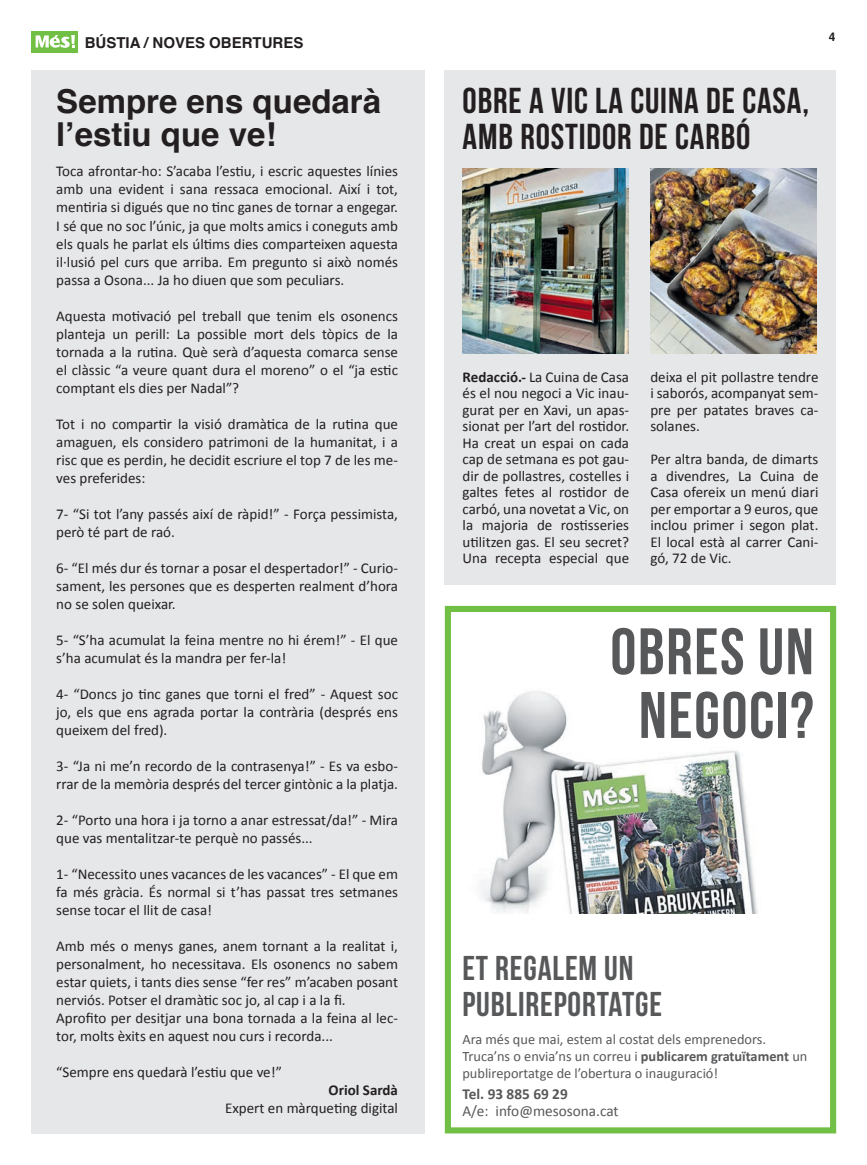
<style>
.page{position:relative;width:867px;height:1165px;background:#fff}
.page>*{position:absolute;margin:0;border:0;box-sizing:border-box;transform-origin:0 0}
.t1{font:65.55px/63.6px "Bebas Neue";letter-spacing:.025em;color:#57585a;text-align:center}
.t2{font:36px/36px "Bebas Neue";letter-spacing:.025em;color:#231f20}
.t3{font:34.35px/36.3px "Bebas Neue";letter-spacing:.025em;color:#57585a}
.t4{font:700 33px/33px "Helvetica";color:#231f20}
.t5{font:15.3px "Calibri";color:#57585a}
.t6{font:700 15.3px "Calibri";color:#57585a}
.t7{font:15px/18px "Calibri";color:#231f20;text-align:justify}
.t8{font:700 15px "Helvetica";color:#231f20}
.t9{font:700 15px "Calibri";color:#231f20}
.t10{font:14.25px/17.2px "Calibri";color:#57585a}
.t11{font:700 12px "Helvetica";color:#231f20}
.s1{font-weight:700}
</style>
<div class="page">
<div style="left:32px;top:32px;width:46px;height:21px;background:#71bf44"></div>
<svg style="left:36px;top:35px;width:39px;height:13px"></svg>
<div style="left:31px;top:70px;width:394px;height:1063px;background:#e6e7e9"></div>
<div style="left:444px;top:70px;width:391px;height:514px;background:#e6e7e9"></div>
<img style="left:462px;top:168px;width:166px;height:185px">
<img style="left:650px;top:168px;width:166px;height:185px">
<img style="left:480px;top:691px;width:278px;height:222px">
<div style="left:445px;top:606px;width:391px;height:527px;border:6px solid #71bf44"></div>
<p class="t8" style="left:85px;top:30px;width:220px">BÚSTIA / NOVES OBERTURES</p>
<p class="t11" style="left:828px;top:27px;width:8px">4</p>
<h3 class="t4" style="left:56px;top:86px;width:326px">Sempre ens quedarà l’estiu que ve!</h3>
<h2 class="t2" style="left:462px;top:82px;width:348px">OBRE A VIC LA CUINA DE CASA,<br>AMB ROSTIDOR DE CARBÓ</h2>
<p class="t7" style="left:56px;top:162px;width:343px">Toca afrontar-ho: S’acaba l’estiu, i escric aquestes línies amb una evident i sana ressaca emocional. Així i tot, mentiria si digués que no tinc ganes de tornar a engegar.<br>I sé que no soc l’únic, ja que molts amics i coneguts amb els quals he parlat els últims dies comparteixen aquesta il·lusió pel curs que arriba. Em pregunto si això només passa a Osona... Ja ho diuen que som peculiars.</p>
<p class="t7" style="left:56px;top:306px;width:343px">Aquesta motivació pel treball que tenim els osonencs planteja un perill: La possible mort dels tòpics de la tornada a la rutina. Què serà d’aquesta comarca sense el clàssic “a veure quant dura el moreno” o el “ja estic comptant els dies per Nadal”?</p>
<p class="t7" style="left:56px;top:414px;width:343px">Tot i no compartir la visió dramàtica de la rutina que amaguen, els considero patrimoni de la humanitat, i a risc que es perdin, he decidit escriure el top 7 de les me&shy;ves preferides:</p>
<p class="t7" style="left:56px;top:504px;width:343px">7- “Si tot l’any passés així de ràpid!” - Força pessimista, però té part de raó.</p>
<p class="t7" style="left:56px;top:558px;width:343px">6- “El més dur és tornar a posar el despertador!” - Curio&shy;sament, les persones que es desperten realment d’hora no se solen queixar.</p>
<p class="t7" style="left:56px;top:630px;width:343px">5- “S’ha acumulat la feina mentre no hi érem!” - El que s’ha acumulat és la mandra per fer-la!</p>
<p class="t7" style="left:56px;top:684px;width:343px">4- “Doncs jo tinc ganes que torni el fred” - Aquest soc jo, els que ens agrada portar la contrària (després ens queixem del fred).</p>
<p class="t7" style="left:56px;top:756px;width:343px">3- “Ja ni me’n recordo de la contrasenya!” - Es va esbo&shy;rrar de la memòria després del tercer gintònic a la platja.</p>
<p class="t7" style="left:56px;top:810px;width:343px">2- “Porto una hora i ja torno a anar estressat/da!” - Mira que vas mentalitzar-te perquè no passés...</p>
<p class="t7" style="left:56px;top:864px;width:343px">1- “Necessito unes vacances de les vacances” - El que em fa més gràcia. És normal si t’has passat tres setmanes sense tocar el llit de casa!</p>
<p class="t7" style="left:56px;top:936px;width:343px;text-align:left">Amb més o menys ganes, anem tornant a la realitat i, personalment, ho necessitava. Els osonencs no sabem estar quiets, i tants dies sense “fer res” m’acaben posant nerviós. Potser el dramàtic soc jo, al cap i a la fi.<br>Aprofito per desitjar una bona tornada a la feina al lec&shy;tor, molts èxits en aquest nou curs i recorda...</p>
<p class="t7" style="left:56px;top:1062px;width:227px">“Sempre ens quedarà l’estiu que ve!”</p>
<p class="t9" style="left:328px;top:1080px;width:71px">Oriol Sardà</p>
<p class="t7" style="left:225px;top:1098px;width:174px">Expert en màrqueting digital</p>
<p class="t7" style="left:462px;top:368px;width:168px;line-height:16.5px"><span class="s1">Redacció.-</span> La Cuina de Casa és el nou negoci a Vic inau&shy;gurat per en Xavi, un apas&shy;sionat per l’art del rostidor.<br>Ha creat un espai on cada cap de setmana es pot gau&shy;dir de pollastres, costelles i galtes fetes al rostidor de carbó, una novetat a Vic, on la majoria de rostisseries utilitzen gas. El seu secret?<br>Una recepta especial que</p>
<p class="t7" style="left:650px;top:368px;width:169px;line-height:16.5px">deixa el pit pollastre tendre i saborós, acompanyat sem&shy;pre per patates braves ca&shy;solanes.</p>
<p class="t7" style="left:650px;top:451px;width:169px;line-height:16.5px">Per altra banda, de dimarts a divendres, La Cuina de Casa ofereix un menú diari per emportar a 9 euros, que inclou primer i segon plat.<br>El local està al carrer Cani&shy;gó, 72 de Vic.</p>
<h1 class="t1" style="left:610px;top:619px;width:205px">OBRES UN<br>NEGOCI?</h1>
<h3 class="t3" style="left:462px;top:949px;width:201px">ET REGALEM UN<br>PUBLIREPORTATGE</h3>
<p class="t10" style="left:462px;top:1030px;width:346px">Ara més que mai, estem al costat dels emprenedors.<br>Truca’ns o envia’ns un correu i <span class="s1">publicarem gratuïtament</span> un publireportatge de l’obertura o inauguració!</p>
<p class="t6" style="left:462px;top:1084px;width:107px">Tel. 93 885 69 29</p>
<p class="t5" style="left:462px;top:1101px;width:158px">A/e: info@mesosona.cat</p>
</div>
